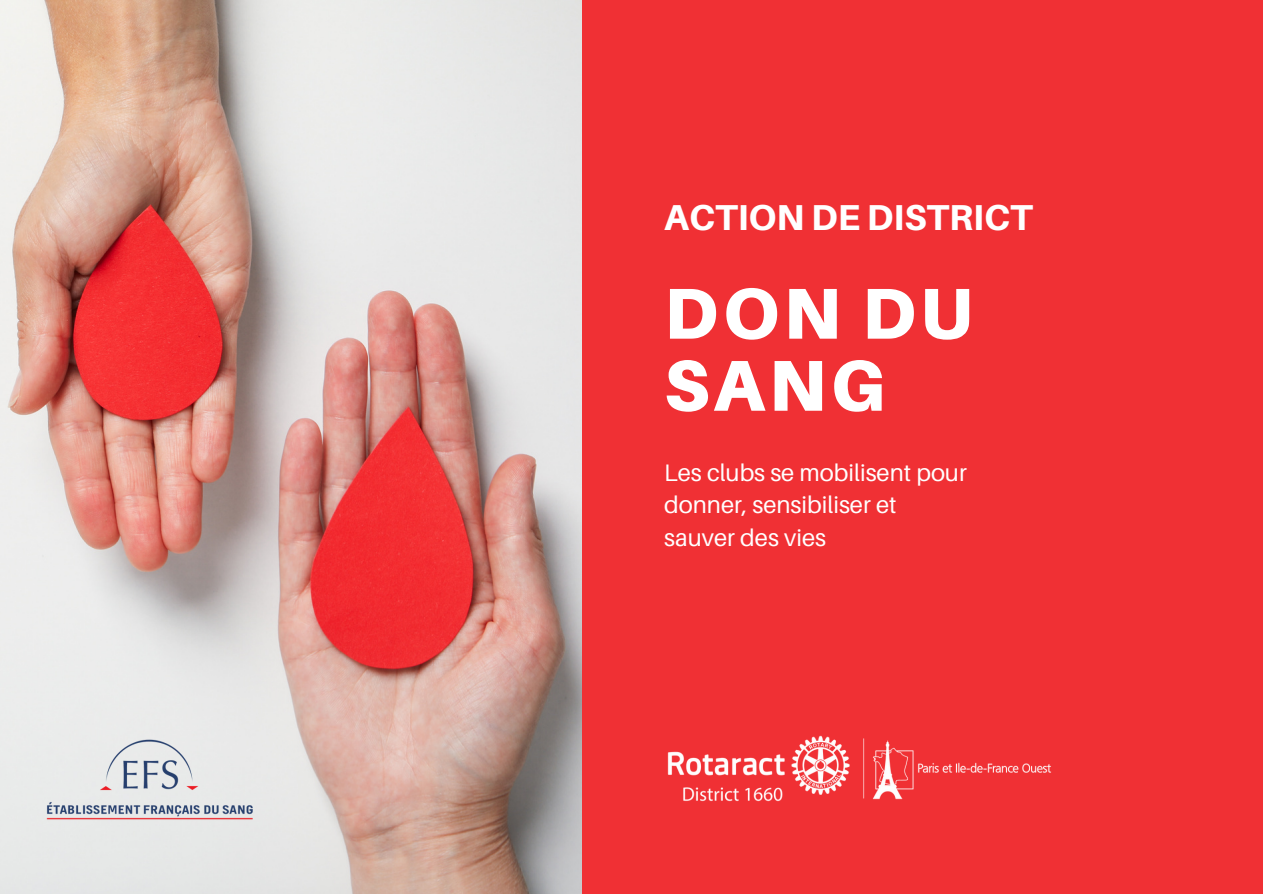
<style>
.page{position:relative;width:1263px;height:894px;background:#fff}
.page>*{position:absolute;margin:0;border:0;box-sizing:border-box;transform-origin:0 0}
.t1{font:900 72px/72px "Aileron";letter-spacing:.06em;color:#fff}
.t2{font:800 36px "Aileron";color:#fff}
.t3{font:23.85px/32.7px "Aileron";color:#fff}
</style>
<div class="page">
<div style="left:0;top:0;width:1263px;height:893px;background:#f03034"></div>
<img style="left:0;top:0;width:581px;height:893px">
<img style="left:667px;top:735px;width:384px;height:67px">
<img style="left:38px;top:732px;width:225px;height:94px">
<p class="t2" style="left:664px;top:195px;width:370px">ACTION DE DISTRICT</p>
<p class="t1" style="left:664px;top:276px;width:309px">DON DU<br>SANG</p>
<p class="t3" style="left:664px;top:455px;width:304px">Les clubs se mobilisent pour donner, sensibiliser et sauver des vies</p>
</div>
